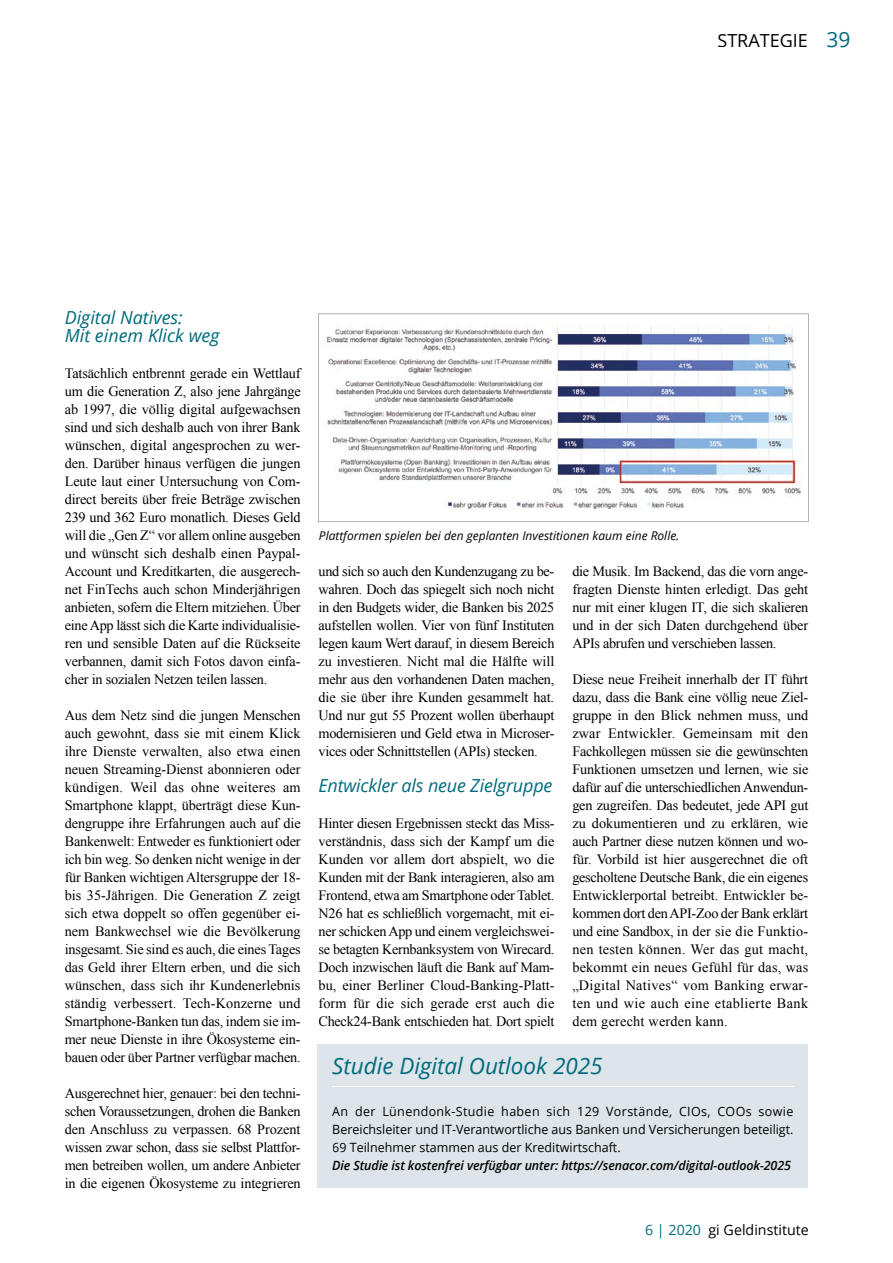
<style>
.page{position:relative;width:893px;height:1263px;background:#fff}
.page>*{position:absolute;margin:0;border:0;box-sizing:border-box;transform-origin:0 0}
.t1{font:italic 22.5px "Open Sans";color:#006b7c}
.t2{font:italic 18px/18px "Open Sans";color:#006b7c}
.t3{font:18px "Open Sans";color:#000}
.t4{font:14.25px/18px "Times New Roman";letter-spacing:-.015em;color:#000;text-align:justify}
.t5{font:14.25px "Open Sans";color:#000}
.t6{font:12.75px/18px "Open Sans";color:#000;text-align:justify}
.t7{font:italic 600 12.75px "Open Sans";letter-spacing:-.01em;color:#000}
.t8{font:italic 12px "Open Sans";color:#000}
.s1{font-size:21px;color:#006b7c}
.s2{color:#006b7c}
</style>
<div class="page">
<svg style="left:318px;top:313px;width:491px;height:209px"></svg>
<div style="left:317px;top:1044px;width:491px;height:143px;background:#dde5ea"></div>
<hr style="left:332px;top:1086px;width:461px;height:1px;background:#fff">
<p class="t3" style="left:717px;top:28px;width:134px">STRATEGIE <span class="s1">39</span></p>
<p class="t2" style="left:65px;top:308px;width:156px">Digital Natives:<br>Mit einem Klick weg</p>
<p class="t4" style="left:65px;top:364px;width:237px">Tatsächlich entbrennt gerade ein Wettlauf um die Generation Z, also jene Jahrgänge ab 1997, die völlig digital aufgewachsen sind und sich deshalb auch von ihrer Bank wünschen, digital angesprochen zu wer&shy;den. Darüber hinaus verfügen die jungen Leute laut einer Untersuchung von Com&shy;direct bereits über freie Beträge zwischen 239 und 362 Euro monatlich. Dieses Geld will die „Gen Z“ vor allem online ausgeben und wünscht sich deshalb einen Paypal-Account und Kreditkarten, die ausgerech&shy;net FinTechs auch schon Minderjährigen anbieten, sofern die Eltern mitziehen. Über eine App lässt sich die Karte individualisie&shy;ren und sensible Daten auf die Rückseite verbannen, damit sich Fotos davon einfa&shy;cher in sozialen Netzen teilen lassen.</p>
<p class="t4" style="left:65px;top:706px;width:237px">Aus dem Netz sind die jungen Menschen auch gewohnt, dass sie mit einem Klick ihre Dienste verwalten, also etwa einen neuen Streaming-Dienst abonnieren oder kündigen. Weil das ohne weiteres am Smartphone klappt, überträgt diese Kun&shy;dengruppe ihre Erfahrungen auch auf die Bankenwelt: Entweder es funktioniert oder ich bin weg. So denken nicht wenige in der für Banken wichtigen Altersgruppe der 18- bis 35-Jährigen. Die Generation Z zeigt sich etwa doppelt so offen gegenüber ei&shy;nem Bankwechsel wie die Bevölkerung insgesamt. Sie sind es auch, die eines Tages das Geld ihrer Eltern erben, und die sich wünschen, dass sich ihr Kundenerlebnis ständig verbessert. Tech-Konzerne und Smartphone-Banken tun das, indem sie im&shy;mer neue Dienste in ihre Ökosysteme ein&shy;bauen oder über Partner verfügbar machen.</p>
<p class="t4" style="left:65px;top:1084px;width:237px">Ausgerechnet hier, genauer: bei den techni&shy;schen Voraussetzungen, drohen die Banken den Anschluss zu verpassen. 68 Prozent wissen zwar schon, dass sie selbst Plattfor&shy;men betreiben wollen, um andere Anbieter in die eigenen Ökosysteme zu integrieren</p>
<p class="t8" style="left:319px;top:527px;width:362px">Plattformen spielen bei den geplanten Investitionen kaum eine Rolle.</p>
<p class="t4" style="left:319px;top:562px;width:237px">und sich so auch den Kundenzugang zu be&shy;wahren. Doch das spiegelt sich noch nicht in den Budgets wider, die Banken bis 2025 aufstellen wollen. Vier von fünf Instituten legen kaum Wert darauf, in diesem Bereich zu investieren. Nicht mal die Hälfte will mehr aus den vorhandenen Daten machen, die sie über ihre Kunden gesammelt hat.<br>Und nur gut 55 Prozent wollen überhaupt modernisieren und Geld etwa in Microser&shy;vices oder Schnittstellen (APIs) stecken.</p>
<p class="t2" style="left:319px;top:776px;width:235px">Entwickler als neue Zielgruppe</p>
<p class="t4" style="left:319px;top:814px;width:237px">Hinter diesen Ergebnissen steckt das Miss&shy;verständnis, dass sich der Kampf um die Kunden vor allem dort abspielt, wo die Kunden mit der Bank interagieren, also am Frontend, etwa am Smartphone oder Tablet.<br>N26 hat es schließlich vorgemacht, mit ei&shy;ner schicken App und einem vergleichswei&shy;se betagten Kernbanksystem von Wirecard.<br>Doch inzwischen läuft die Bank auf Mam&shy;bu, einer Berliner Cloud-Banking-Platt&shy;form für die sich gerade erst auch die Check24-Bank entschieden hat. Dort spielt</p>
<p class="t4" style="left:572px;top:562px;width:237px">die Musik. Im Backend, das die vorn ange&shy;fragten Dienste hinten erledigt. Das geht nur mit einer klugen IT, die sich skalieren und in der sich Daten durchgehend über APIs abrufen und verschieben lassen.</p>
<p class="t4" style="left:572px;top:670px;width:237px">Diese neue Freiheit innerhalb der IT führt dazu, dass die Bank eine völlig neue Ziel&shy;gruppe in den Blick nehmen muss, und zwar Entwickler. Gemeinsam mit den Fachkollegen müssen sie die gewünschten Funktionen umsetzen und lernen, wie sie dafür auf die unterschiedlichen Anwendun&shy;gen zugreifen. Das bedeutet, jede API gut zu dokumentieren und zu erklären, wie auch Partner diese nutzen können und wo&shy;für. Vorbild ist hier ausgerechnet die oft gescholtene Deutsche Bank, die ein eigenes Entwicklerportal betreibt. Entwickler be&shy;kommen dort den API-Zoo der Bank erklärt und eine Sandbox, in der sie die Funktio&shy;nen testen können. Wer das gut macht, bekommt ein neues Gefühl für das, was „Digital Natives“ vom Banking erwar&shy;ten und wie auch eine etablierte Bank dem gerecht werden kann.</p>
<h1 class="t1" style="left:332px;top:1050px;width:272px">Studie Digital Outlook 2025</h1>
<p class="t6" style="left:332px;top:1102px;width:463px">An der Lünendonk-Studie haben sich 129 Vorstände, CIOs, COOs sowie Bereichsleiter und IT-Verantwortliche aus Banken und Versicherungen beteiligt.<br>69 Teilnehmer stammen aus der Kreditwirtschaft.</p>
<p class="t7" style="left:332px;top:1157px;width:460px">Die Studie ist kostenfrei verfügbar unter: https://senacor.com/digital-outlook-2025</p>
<p class="t5" style="left:645px;top:1220px;width:165px"><span class="s2">6 | 2020</span> gi Geldinstitute</p>
</div>
